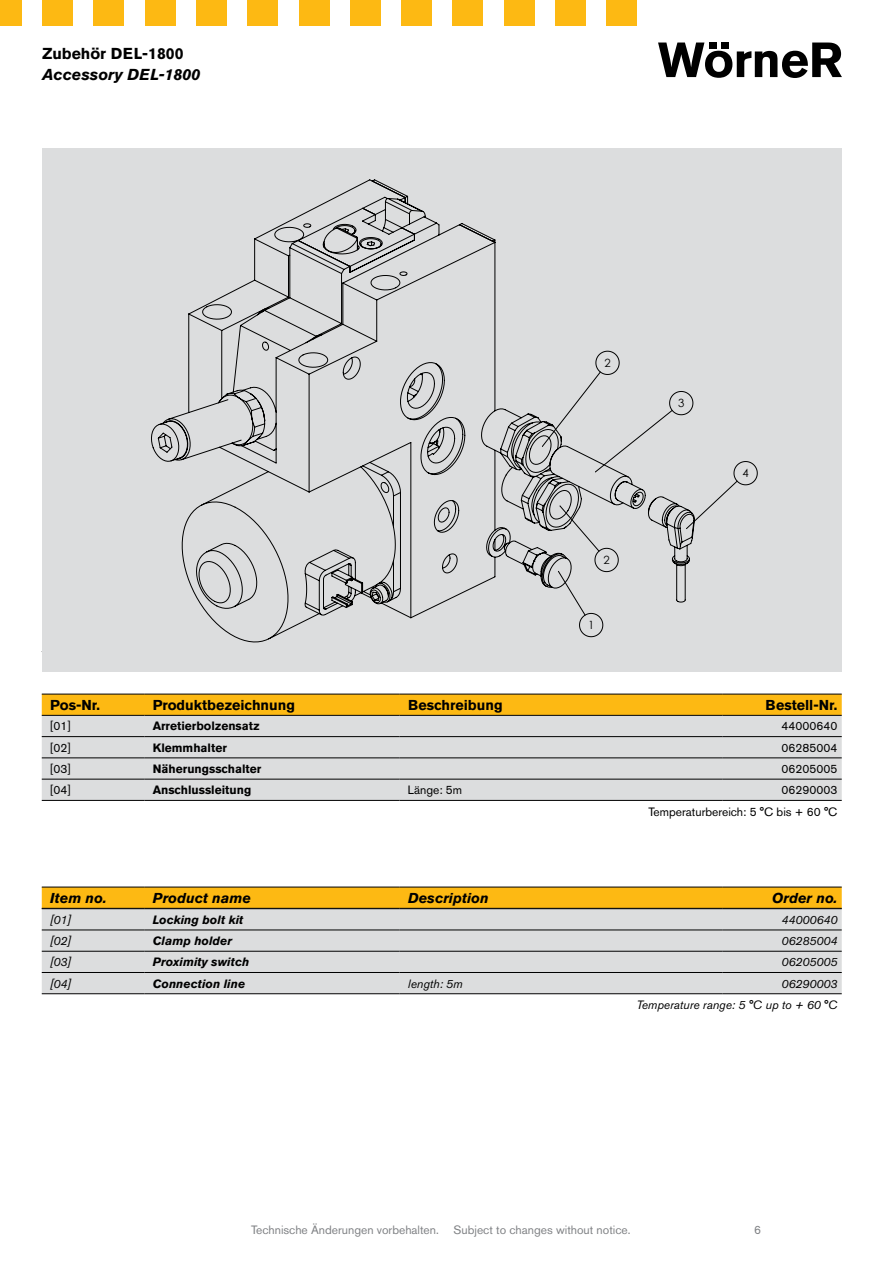
<style>
.page{position:relative;width:893px;height:1263px;background:#fff}
.page>*{position:absolute;margin:0;border:0;box-sizing:border-box;transform-origin:0 0}
.t1{font:italic 700 15.75px "Akzidenz Grotesk BE";color:#000}
.t2{font:700 15.75px "Akzidenz Grotesk BE";color:#000}
.t3{font:700 14.25px "Akzidenz Grotesk BE";color:#000}
.t4{font:italic 700 14.25px "Akzidenz Grotesk BE";color:#000}
.t5{font:italic 12px/21.3px "Akzidenz Grotesk BE";color:#000;text-align:right}
.t6{font:12px/21.5px "Akzidenz Grotesk BE";color:#000;text-align:right}
.t7{font:12px "Akzidenz Grotesk BE";color:#808285}
.t8{font:700 12px "Akzidenz Grotesk BE";color:#000}
.t9{font:italic 700 12px "Akzidenz Grotesk BE";color:#000}
.t10{font:11.4px "Century Gothic";color:#000}
</style>
<div class="page">
<svg style="left:658px;top:43px;width:184px;height:35px"></svg>
<div style="left:0;top:0;width:21px;height:26px;background:#fdb913"></div>
<div style="left:43px;top:0;width:30px;height:26px;background:#fdb913"></div>
<div style="left:94px;top:0;width:30px;height:26px;background:#fdb913"></div>
<div style="left:145px;top:0;width:30px;height:26px;background:#fdb913"></div>
<div style="left:196px;top:0;width:30px;height:26px;background:#fdb913"></div>
<div style="left:248px;top:0;width:30px;height:26px;background:#fdb913"></div>
<div style="left:299px;top:0;width:30px;height:26px;background:#fdb913"></div>
<div style="left:350px;top:0;width:30px;height:26px;background:#fdb913"></div>
<div style="left:402px;top:0;width:30px;height:26px;background:#fdb913"></div>
<div style="left:453px;top:0;width:30px;height:26px;background:#fdb913"></div>
<div style="left:504px;top:0;width:30px;height:26px;background:#fdb913"></div>
<div style="left:555px;top:0;width:30px;height:26px;background:#fdb913"></div>
<div style="left:607px;top:0;width:30px;height:26px;background:#fdb913"></div>
<div style="left:42px;top:695px;width:800px;height:20px;background:#fdb913"></div>
<div style="left:42px;top:716px;width:800px;height:84px;background:#dcddde"></div>
<hr style="left:42px;top:651px;width:102px;height:1px;background:#000">
<hr style="left:42px;top:694px;width:102px;height:1px;background:#000">
<hr style="left:144px;top:694px;width:255px;height:1px;background:#000">
<hr style="left:399px;top:694px;width:324px;height:1px;background:#000">
<hr style="left:723px;top:694px;width:119px;height:1px;background:#000">
<hr style="left:42px;top:715px;width:102px;height:1px;background:#000">
<hr style="left:144px;top:715px;width:255px;height:1px;background:#000">
<hr style="left:399px;top:715px;width:324px;height:1px;background:#000">
<hr style="left:723px;top:715px;width:119px;height:1px;background:#000">
<hr style="left:42px;top:779px;width:102px;height:1px;background:#000">
<hr style="left:144px;top:779px;width:255px;height:1px;background:#000">
<hr style="left:399px;top:779px;width:324px;height:1px;background:#000">
<hr style="left:723px;top:779px;width:119px;height:1px;background:#000">
<hr style="left:42px;top:800px;width:102px;height:1px;background:#000">
<hr style="left:144px;top:800px;width:255px;height:1px;background:#000">
<hr style="left:399px;top:800px;width:324px;height:1px;background:#000">
<hr style="left:723px;top:800px;width:119px;height:1px;background:#000">
<hr style="left:42px;top:736px;width:102px;height:1px;background:#000">
<hr style="left:42px;top:758px;width:102px;height:1px;background:#000">
<hr style="left:144px;top:736px;width:255px;height:1px;background:#000">
<hr style="left:144px;top:758px;width:255px;height:1px;background:#000">
<hr style="left:399px;top:736px;width:324px;height:1px;background:#000">
<hr style="left:399px;top:758px;width:324px;height:1px;background:#000">
<hr style="left:723px;top:736px;width:119px;height:1px;background:#000">
<hr style="left:723px;top:758px;width:119px;height:1px;background:#000">
<div style="left:42px;top:888px;width:800px;height:20px;background:#fdb913"></div>
<hr style="left:42px;top:887px;width:102px;height:1px;background:#000">
<hr style="left:144px;top:887px;width:255px;height:1px;background:#000">
<hr style="left:399px;top:887px;width:324px;height:1px;background:#000">
<hr style="left:723px;top:887px;width:119px;height:1px;background:#000">
<div style="left:42px;top:909px;width:800px;height:84px;background:#dcddde"></div>
<svg style="left:42px;top:994px;width:800px;height:1px"></svg>
<hr style="left:42px;top:908px;width:102px;height:1px;background:#000">
<hr style="left:144px;top:908px;width:255px;height:1px;background:#000">
<hr style="left:399px;top:908px;width:324px;height:1px;background:#000">
<hr style="left:723px;top:908px;width:119px;height:1px;background:#000">
<hr style="left:42px;top:930px;width:102px;height:1px;background:#000">
<hr style="left:144px;top:930px;width:255px;height:1px;background:#000">
<hr style="left:399px;top:930px;width:324px;height:1px;background:#000">
<hr style="left:723px;top:930px;width:119px;height:1px;background:#000">
<hr style="left:42px;top:951px;width:102px;height:1px;background:#000">
<hr style="left:144px;top:951px;width:255px;height:1px;background:#000">
<hr style="left:399px;top:951px;width:324px;height:1px;background:#000">
<hr style="left:723px;top:951px;width:119px;height:1px;background:#000">
<hr style="left:42px;top:972px;width:102px;height:1px;background:#000">
<hr style="left:144px;top:972px;width:255px;height:1px;background:#000">
<hr style="left:399px;top:972px;width:324px;height:1px;background:#000">
<hr style="left:723px;top:972px;width:119px;height:1px;background:#000">
<hr style="left:42px;top:993px;width:102px;height:1px;background:#000">
<hr style="left:144px;top:993px;width:255px;height:1px;background:#000">
<hr style="left:399px;top:993px;width:324px;height:1px;background:#000">
<hr style="left:723px;top:993px;width:119px;height:1px;background:#000">
<div style="left:43px;top:148px;width:799px;height:524px;background:#dcddde"></div>
<svg style="left:151px;top:179px;width:544px;height:464px"></svg>
<h1 class="t2" style="left:43px;top:44px;width:143px">Zubehör DEL-1800</h1>
<h1 class="t1" style="left:43px;top:65px;width:159px">Accessory DEL-1800</h1>
<p class="t10" style="left:604px;top:355px;width:8px">2</p>
<p class="t10" style="left:603px;top:552px;width:8px">2</p>
<p class="t10" style="left:588px;top:617px;width:8px">1</p>
<p class="t10" style="left:678px;top:395px;width:8px">3</p>
<p class="t10" style="left:742px;top:465px;width:8px">4</p>
<p class="t3" style="left:50px;top:697px;width:51px">Pos-Nr.</p>
<p class="t3" style="left:153px;top:697px;width:144px">Produktbezeichnung</p>
<p class="t3" style="left:408px;top:697px;width:96px">Beschreibung</p>
<p class="t3" style="left:766px;top:697px;width:73px">Bestell-Nr.</p>
<p class="t6" style="left:50px;top:715px;width:22px">[01]</p>
<p class="t8" style="left:153px;top:719px;width:108px">Arretierbolzensatz</p>
<p class="t6" style="left:781px;top:715px;width:57px">44000640</p>
<p class="t6" style="left:50px;top:737px;width:22px">[02]</p>
<p class="t8" style="left:153px;top:741px;width:75px">Klemmhalter</p>
<p class="t6" style="left:781px;top:737px;width:57px">06285004</p>
<p class="t6" style="left:50px;top:758px;width:22px">[03]</p>
<p class="t8" style="left:153px;top:762px;width:110px">Näherungsschalter</p>
<p class="t6" style="left:781px;top:758px;width:57px">06205005</p>
<p class="t6" style="left:50px;top:779px;width:22px">[04]</p>
<p class="t8" style="left:153px;top:783px;width:100px">Anschlussleitung</p>
<p class="t6" style="left:408px;top:779px;width:56px">Länge: 5m</p>
<p class="t6" style="left:648px;top:779px;width:191px">06290003<br>Temperaturbereich: 5 °C bis + 60 °C</p>
<p class="t4" style="left:50px;top:889px;width:58px">Item no.</p>
<p class="t4" style="left:153px;top:889px;width:100px">Product name</p>
<p class="t4" style="left:408px;top:889px;width:82px">Description</p>
<p class="t4" style="left:772px;top:889px;width:67px">Order no.</p>
<p class="t5" style="left:50px;top:909px;width:22px">[01]</p>
<p class="t9" style="left:153px;top:912px;width:92px">Locking bolt kit</p>
<p class="t5" style="left:781px;top:909px;width:57px">44000640</p>
<p class="t5" style="left:50px;top:930px;width:22px">[02]</p>
<p class="t9" style="left:153px;top:934px;width:81px">Clamp holder</p>
<p class="t5" style="left:781px;top:930px;width:57px">06285004</p>
<p class="t5" style="left:50px;top:951px;width:22px">[03]</p>
<p class="t9" style="left:153px;top:955px;width:98px">Proximity switch</p>
<p class="t5" style="left:781px;top:951px;width:57px">06205005</p>
<p class="t5" style="left:50px;top:973px;width:22px">[04]</p>
<p class="t9" style="left:153px;top:976px;width:94px">Connection line</p>
<p class="t5" style="left:408px;top:973px;width:56px">length: 5m</p>
<p class="t5" style="left:636px;top:973px;width:203px">06290003<br>Temperature range: 5 °C up to + 60 °C</p>
<p class="t7" style="left:251px;top:1222px;width:381px">Technische Änderungen vorbehalten. Subject to changes without notice.</p>
<p class="t7" style="left:754px;top:1222px;width:8px">6</p>
</div>
